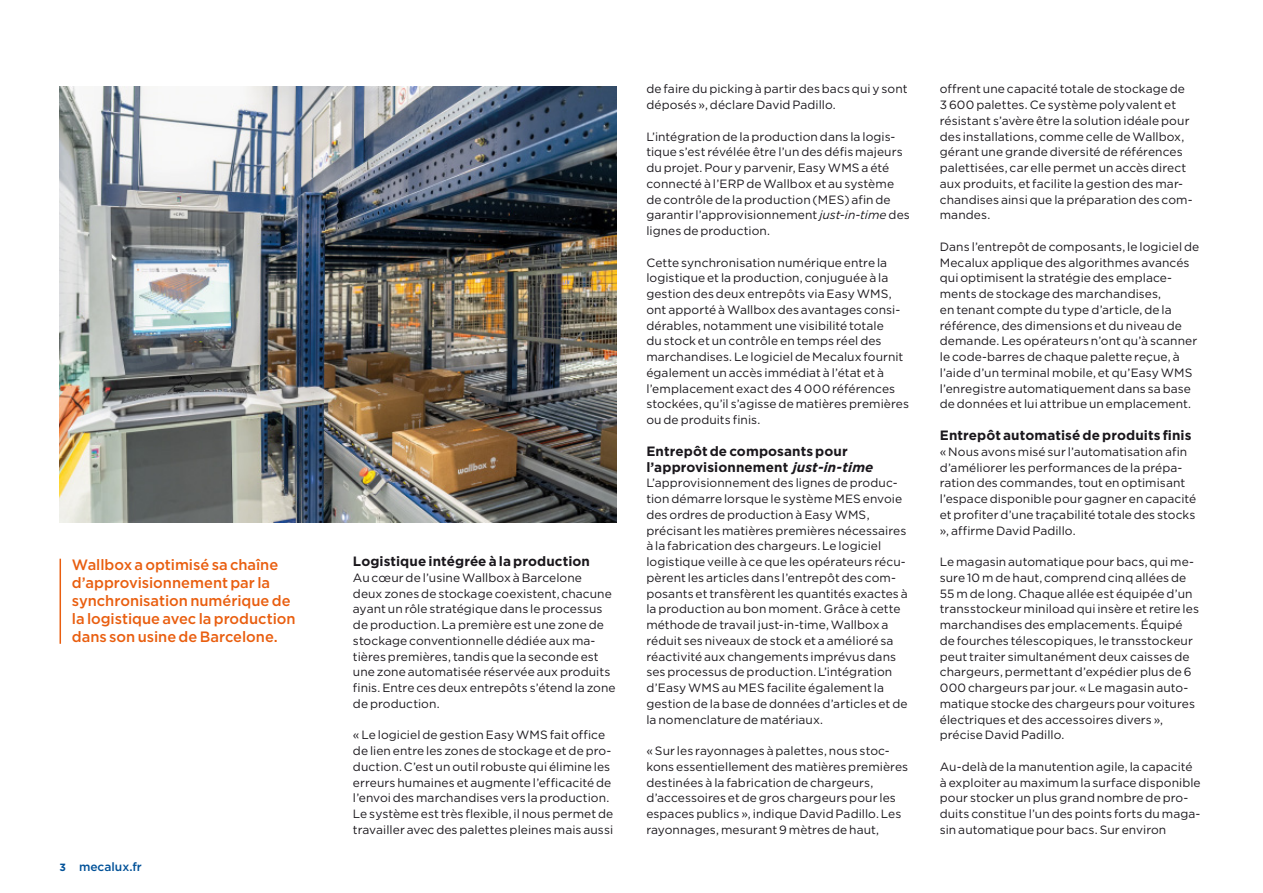
<style>
.page{position:relative;width:1263px;height:893px;background:#fff}
.page>*{position:absolute;margin:0;border:0;box-sizing:border-box;transform-origin:0 0}
.t1{font:500 15px/18px "Gotham";color:#e95e0f}
.t2{font:700 13.5px/15.8px "Gotham";letter-spacing:.005em;color:#1a171c}
.t3{font:12px/15.8px "Gotham";letter-spacing:.005em;color:#1a171c}
.t4{font:500 12px "Gotham";color:#005198}
.s1{font-weight:700;font-size:10.5px}
.s2{font-style:italic}
</style>
<div class="page">
<img style="left:60px;top:87px;width:557px;height:435px">
<hr style="left:60px;top:559px;width:1px;height:85px;background:#e95e0f">
<p class="t1" style="left:72px;top:556px;width:225px">Wallbox a optimisé sa chaîne d’approvisionnement par la synchronisation numérique de la logistique avec la production dans son usine de Barcelone.</p>
<p class="t4" style="left:60px;top:859px;width:84px"><span class="s1">3</span> mecalux.fr</p>
<p class="t2" style="left:353px;top:553px;width:239px">Logistique intégrée à la production</p>
<p class="t3" style="left:353px;top:569px;width:264px">Au cœur de l’usine Wallbox à Barcelone<br>deux zones de stockage coexistent, chacune ayant un rôle stratégique dans le processus de production. La première est une zone de stockage conventionnelle dédiée aux ma&shy;tières premières, tandis que la seconde est une zone automatisée réservée aux produits finis. Entre ces deux entrepôts s’étend la zone de production.</p>
<p class="t3" style="left:353px;top:727px;width:262px">« Le logiciel de gestion Easy WMS fait office de lien entre les zones de stockage et de pro&shy;duction. C’est un outil robuste qui élimine les erreurs humaines et augmente l’efficacité de l’envoi des marchandises vers la production.<br>Le système est très flexible, il nous permet de travailler avec des palettes pleines mais aussi</p>
<p class="t3" style="left:646px;top:81px;width:263px">de faire du picking à partir des bacs qui y sont déposés », déclare David Padillo.</p>
<p class="t3" style="left:646px;top:128px;width:265px">L’intégration de la production dans la logis&shy;tique s’est révélée être l’un des défis majeurs du projet. Pour y parvenir, Easy WMS a été connecté à l’ERP de Wallbox et au système de contrôle de la production (MES) afin de garantir l’approvisionnement <span class="s2">just-in-time</span> des lignes de production.</p>
<p class="t3" style="left:646px;top:254px;width:264px">Cette synchronisation numérique entre la logistique et la production, conjuguée à la gestion des deux entrepôts via Easy WMS, ont apporté à Wallbox des avantages consi&shy;dérables, notamment une visibilité totale<br>du stock et un contrôle en temps réel des marchandises. Le logiciel de Mecalux fournit également un accès immédiat à l’état et à l’emplacement exact des 4 000 références stockées, qu’il s’agisse de matières premières ou de produits finis.</p>
<p class="t2" style="left:646px;top:443px;width:228px">Entrepôt de composants pour l’approvisionnement <span class="s2">just-in-time</span></p>
<p class="t3" style="left:646px;top:475px;width:263px">L’approvisionnement des lignes de produc&shy;tion démarre lorsque le système MES envoie des ordres de production à Easy WMS, précisant les matières premières nécessaires à la fabrication des chargeurs. Le logiciel logistique veille à ce que les opérateurs récu&shy;pèrent les articles dans l’entrepôt des com&shy;posants et transfèrent les quantités exactes à la production au bon moment. Grâce à cette méthode de travail just-in-time, Wallbox a réduit ses niveaux de stock et a amélioré sa réactivité aux changements imprévus dans ses processus de production. L’intégration d’Easy WMS au MES facilite également la gestion de la base de données d’articles et de la nomenclature de matériaux.</p>
<p class="t3" style="left:646px;top:743px;width:263px">« Sur les rayonnages à palettes, nous stoc&shy;kons essentiellement des matières premières destinées à la fabrication de chargeurs, d’accessoires et de gros chargeurs pour les espaces publics », indique David Padillo. Les rayonnages, mesurant 9 mètres de haut,</p>
<p class="t3" style="left:940px;top:81px;width:254px">offrent une capacité totale de stockage de 3 600 palettes. Ce système polyvalent et résistant s’avère être la solution idéale pour des installations, comme celle de Wallbox, gérant une grande diversité de références palettisées, car elle permet un accès direct aux produits, et facilite la gestion des mar&shy;chandises ainsi que la préparation des com&shy;mandes.</p>
<p class="t3" style="left:940px;top:238px;width:261px">Dans l’entrepôt de composants, le logiciel de Mecalux applique des algorithmes avancés qui optimisent la stratégie des emplace&shy;ments de stockage des marchandises,<br>en tenant compte du type d’article, de la référence, des dimensions et du niveau de demande. Les opérateurs n’ont qu’à scanner le code-barres de chaque palette reçue, à l’aide d’un terminal mobile, et qu’Easy WMS l’enregistre automatiquement dans sa base de données et lui attribue un emplacement.</p>
<p class="t2" style="left:940px;top:427px;width:253px">Entrepôt automatisé de produits finis</p>
<p class="t3" style="left:940px;top:443px;width:258px">« Nous avons misé sur l’automatisation afin d’améliorer les performances de la prépa&shy;ration des commandes, tout en optimisant l’espace disponible pour gagner en capacité et profiter d’une traçabilité totale des stocks », affirme David Padillo.</p>
<p class="t3" style="left:940px;top:554px;width:261px">Le magasin automatique pour bacs, qui me&shy;sure 10 m de haut, comprend cinq allées de 55 m de long. Chaque allée est équipée d’un transstockeur miniload qui insère et retire les marchandises des emplacements. Équipé de fourches télescopiques, le transstockeur peut traiter simultanément deux caisses de chargeurs, permettant d’expédier plus de 6<br>000 chargeurs par jour. « Le magasin auto&shy;matique stocke des chargeurs pour voitures électriques et des accessoires divers », précise David Padillo.</p>
<p class="t3" style="left:940px;top:758px;width:262px">Au-delà de la manutention agile, la capacité à exploiter au maximum la surface disponible pour stocker un plus grand nombre de pro&shy;duits constitue l’un des points forts du maga&shy;sin automatique pour bacs. Sur environ</p>
</div>
